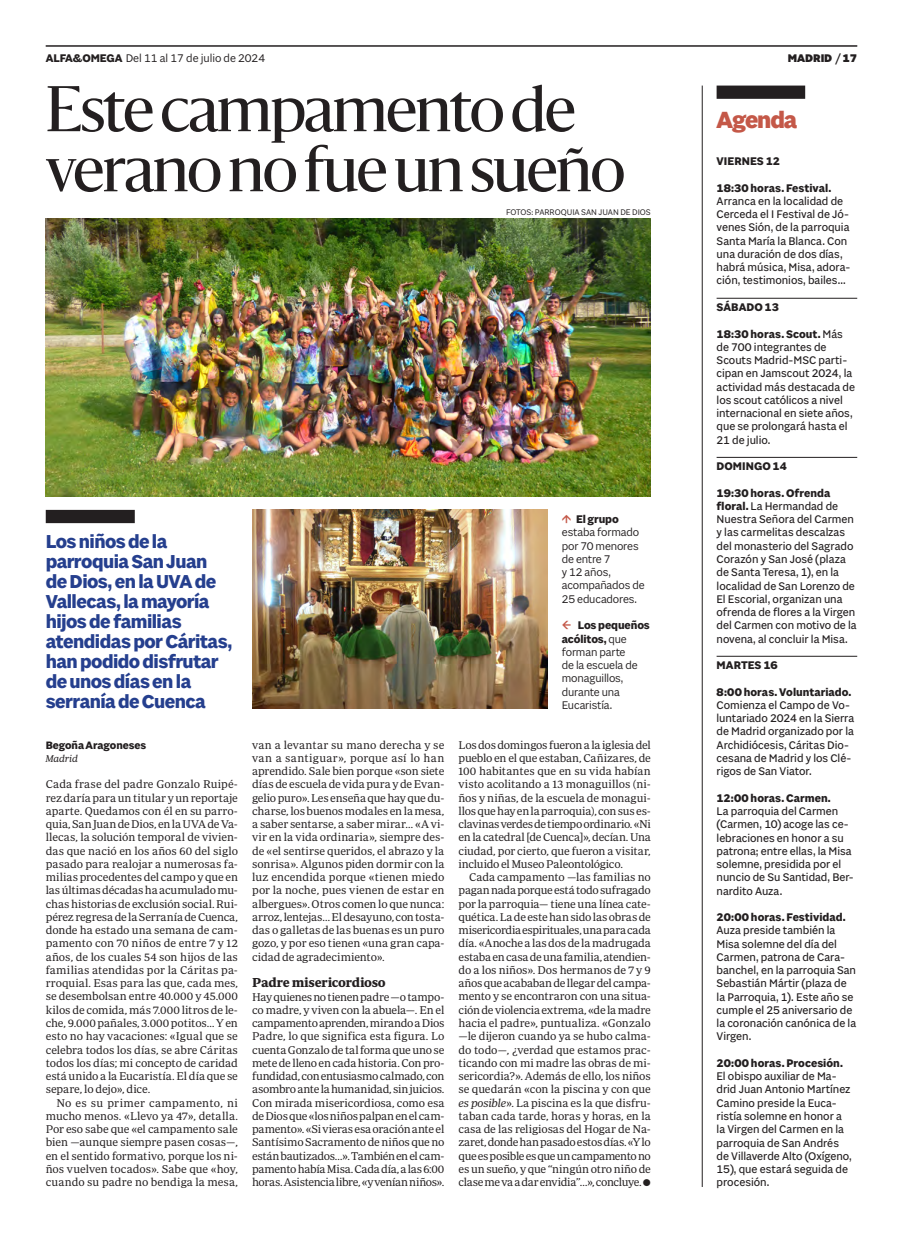
<style>
.page{position:relative;width:903px;height:1234px;background:#fff}
.page>*{position:absolute;margin:0;border:0;box-sizing:border-box;transform-origin:0 0}
.Titulo_C48{font:60px/60px "Sanomat";letter-spacing:-.025em;color:#231f20}
.Agenda{font:800 25px "Sole Sans";letter-spacing:-.045em;color:#c45848}
.Entradilla_C16_azul{font:700 20px/20px "Sole Sans";letter-spacing:-.025em;color:#253f8e}
.LADILLO_TEXTO_gral{font:700 13.25px "Periodico Text";letter-spacing:-.02em;color:#231f20}
.Agenda_acto{font:11.88px/13.2px "Sole Sans";color:#231f20}
.Pie_de_foto{font:11.88px/13.2px "Sole Sans";letter-spacing:-.01em;color:#231f20}
.Agenda_dia{font:700 11.88px "Sole Sans";letter-spacing:.005em;color:#231f20}
.Foliacion{font:11.88px "Sole Sans";letter-spacing:-.005em;color:#231f20}
.Foliacion-2{font:900 11.88px "Sole Sans";letter-spacing:-.005em;color:#231f20}
.Texto_GENERAL_1_parrafo{font:11.5px/13.2px "Periodico Text Lg";letter-spacing:-.02em;color:#231f20;text-align:justify}
.Texto_GENERAL_2_parrafo{font:11.5px/13.2px "Periodico Text Lg";letter-spacing:-.005em;color:#231f20;text-align:justify}
.Firma_propia_cargo{font:700 11.5px "Sole Sans";letter-spacing:-.005em;color:#231f20}
.Firma_propia_lugar{font:italic 300 10px "Periodico Text";color:#231f20}
.Firma_foto{font:8.75px "Sole Sans";color:#231f20}
.s1{font-weight:700}
.s2{font-family:"Periodico Text";font-weight:300;font-style:italic}
</style>
<div class="page">
<hr style="left:46px;top:46px;width:811px;height:1px;background:#231f20">
<hr style="left:702px;top:86px;width:1px;height:1100px;background:#231f20">
<div style="left:716px;top:86px;width:89px;height:13px;background:#231f20"></div>
<hr style="left:716px;top:298px;width:141px;height:1px;background:#231f20">
<hr style="left:716px;top:457px;width:141px;height:1px;background:#231f20">
<hr style="left:716px;top:655px;width:141px;height:1px;background:#231f20">
<img style="left:46px;top:218px;width:605px;height:278px">
<img style="left:252px;top:510px;width:296px;height:198px">
<div style="left:46px;top:510px;width:89px;height:13px;background:#231f20"></div>
<p class="Foliacion" style="left:46px;top:51px;width:221px"><span class="s1">ALFA&amp;OMEGA</span> Del 11 al 17 de julio de 2024</p>
<p class="Foliacion-2" style="left:788px;top:51px;width:71px">MADRID / 17</p>
<p class="Titulo_C48" style="left:46px;top:75px;width:581px">Este campamento de verano no fue un sueño</p>
<p class="Firma_foto" style="left:506px;top:207px;width:146px">FOTOS: PARROQUIA SAN JUAN DE DIOS</p>
<p class="Entradilla_C16_azul" style="left:46px;top:532px;width:188px">Los niños de la parroquia San Juan de Dios, en la UVA de<br>Vallecas, la mayoría hijos de familias atendidas por Cáritas, han podido disfrutar de unos días en la serranía de Cuenca</p>
<p class="Firma_propia_cargo" style="left:46px;top:737px;width:102px">Begoña Aragoneses</p>
<p class="Firma_propia_lugar" style="left:46px;top:752px;width:34px">Madrid</p>
<p class="Texto_GENERAL_1_parrafo" style="left:46px;top:777px;width:194px">Cada frase del padre Gonzalo Ruipé&shy;rez daría para un titular y un reportaje aparte. Quedamos con él en su parro&shy;quia, San Juan de Dios, en la UVA de Va&shy;llecas, la solución temporal de vivien&shy;das que nació en los años 60 del siglo pasado para realojar a numerosas fa&shy;milias procedentes del campo y que en las últimas décadas ha acumulado mu&shy;chas historias de exclusión social. Rui&shy;pérez regresa de la Serranía de Cuenca, donde ha estado una semana de cam&shy;pamento con 70 niños de entre 7 y 12 años, de los cuales 54 son hijos de las familias atendidas por la Cáritas pa&shy;rroquial. Esas para las que, cada mes, se desembolsan entre 40.000 y 45.000 kilos de comida, más 7.000 litros de le&shy;che, 9.000 pañales, 3.000 potitos… Y en esto no hay vacaciones: «Igual que se celebra todos los días, se abre Cáritas todos los días; mi concepto de caridad está unido a la Eucaristía. El día que se separe, lo dejo», dice.</p>
<p class="Texto_GENERAL_2_parrafo" style="left:46px;top:1095px;width:194px;text-indent:11px">No es su primer campamento, ni mucho menos. «Llevo ya 47», detalla.<br>Por eso sabe que «el campamento sale bien —aunque siempre pasen cosas—, en el sentido formativo, porque los ni&shy;ños vuelven tocados». Sabe que «hoy, cuando su padre no bendiga la mesa,</p>
<p class="Texto_GENERAL_2_parrafo" style="left:252px;top:737px;width:194px">van a levantar su mano derecha y se van a santiguar», porque así lo han aprendido. Sale bien porque «son siete días de escuela de vida pura y de Evan&shy;gelio puro». Les enseña que hay que du&shy;charse, los buenos modales en la mesa, a saber sentarse, a saber mirar… «A vi&shy;vir en la vida ordinaria», siempre des&shy;de «el sentirse queridos, el abrazo y la sonrisa». Algunos piden dormir con la luz encendida porque «tienen miedo por la noche, pues vienen de estar en albergues». Otros comen lo que nunca: arroz, lentejas… El desayuno, con tosta&shy;das o galletas de las buenas es un puro gozo, y por eso tienen «una gran capa&shy;cidad de agradecimiento».</p>
<p class="LADILLO_TEXTO_gral" style="left:252px;top:974px;width:135px">Padre misericordioso</p>
<p class="Texto_GENERAL_1_parrafo" style="left:252px;top:989px;width:194px">Hay quienes no tienen padre —o tampo&shy;co madre, y viven con la abuela—. En el campamento aprenden, mirando a Dios Padre, lo que significa esta figura. Lo cuenta Gonzalo de tal forma que uno se mete de lleno en cada historia. Con pro&shy;fundidad, con entusiasmo calmado, con asombro ante la humanidad, sin juicios.<br>Con mirada misericordiosa, como esa de Dios que «los niños palpan en el cam&shy;pamento». «Si vieras esa oración ante el Santísimo Sacramento de niños que no están bautizados…». También en el cam&shy;pamento había Misa. Cada día, a las 6:00 horas. Asistencia libre, «y venían niños».</p>
<p class="Pie_de_foto" style="left:562px;top:513px;width:84px;text-indent:14px"><span class="s1">El grupo </span>estaba formado por 70 menores de entre 7<br>y 12 años, acompañados de<br>25 educadores.</p>
<p class="Pie_de_foto" style="left:562px;top:619px;width:90px;text-indent:16px"><span class="s1">Los pequeños acólitos,</span> que forman parte<br>de la escuela de monaguillos, durante una<br>Eucaristía.</p>
<p class="Texto_GENERAL_1_parrafo" style="left:459px;top:737px;width:194px">Los dos domingos fueron a la iglesia del pueblo en el que estaban, Cañizares, de 100 habitantes que en su vida habían visto acolitando a 13 monaguillos (ni&shy;ños y niñas, de la escuela de monagui&shy;llos que hay en la parroquia), con sus es&shy;clavinas verdes de tiempo ordinario. «Ni en la catedral [de Cuenca]», decían. Una ciudad, por cierto, que fueron a visitar, incluido el Museo Paleontológico.</p>
<p class="Texto_GENERAL_2_parrafo" style="left:459px;top:870px;width:194px;text-indent:11px">Cada campamento —las familias no pagan nada porque está todo sufragado por la parroquia— tiene una línea cate&shy;quética. La de este han sido las obras de misericordia espirituales, una para cada día. «Anoche a las dos de la madrugada estaba en casa de una familia, atendien&shy;do a los niños». Dos hermanos de 7 y 9 años que acababan de llegar del campa&shy;mento y se encontraron con una situa&shy;ción de violencia extrema, «de la madre hacia el padre», puntualiza. «Gonzalo —le dijeron cuando ya se hubo calma&shy;do todo—, ¿verdad que estamos prac&shy;ticando con mi madre las obras de mi&shy;sericordia?». Además de ello, los niños se quedarán «con la piscina y con que <span class="s2">es posible</span>». La piscina es la que disfru&shy;taban cada tarde, horas y horas, en la casa de las religiosas del Hogar de Na&shy;zaret, donde han pasado estos días. «Y lo que es posible es que un campamento no es un sueño, y que “ningún otro niño de clase me va a dar envidia”…», concluye.</p>
<p class="Agenda" style="left:716px;top:105px;width:82px">Agenda</p>
<p class="Agenda_dia" style="left:716px;top:154px;width:65px">VIERNES 12</p>
<p class="Agenda_acto" style="left:716px;top:181px;width:135px"><span class="s1">18:30 horas. Festival.<br></span>Arranca en la localidad de<br>Cerceda el I Festival de Jó&shy;venes Sión, de la parroquia<br>Santa María la Blanca. Con una duración de dos días, habrá música, Misa, adora&shy;ción, testimonios, bailes...</p>
<p class="Agenda_dia" style="left:716px;top:300px;width:64px">SÁBADO 13</p>
<p class="Agenda_acto" style="left:716px;top:327px;width:140px"><span class="s1">18:30 horas. Scout.</span> Más de 700 integrantes de<br>Scouts Madrid-MSC parti&shy;cipan en Jamscout 2024, la actividad más destacada de los scout católicos a nivel internacional en siete años, que se prolongará hasta el<br>21 de julio.</p>
<p class="Agenda_dia" style="left:716px;top:459px;width:72px">DOMINGO 14</p>
<p class="Agenda_acto" style="left:716px;top:486px;width:142px"><span class="s1">19:30 horas. Ofrenda floral.</span> La Hermandad de<br>Nuestra Señora del Carmen y las carmelitas descalzas del monasterio del Sagrado<br>Corazón y San José (plaza de Santa Teresa, 1), en la localidad de San Lorenzo de<br>El Escorial, organizan una ofrenda de flores a la Virgen del Carmen con motivo de la novena, al concluir la Misa.</p>
<p class="Agenda_dia" style="left:716px;top:658px;width:63px">MARTES 16</p>
<p class="Agenda_acto" style="left:716px;top:685px;width:139px"><span class="s1">8:00 horas. Voluntariado.<br></span>Comienza el Campo de Vo&shy;luntariado 2024 en la Sierra de Madrid organizado por la<br>Archidiócesis, Cáritas Dio&shy;cesana de Madrid y los Clé&shy;rigos de San Viator.</p>
<p class="Agenda_acto" style="left:716px;top:791px;width:139px"><span class="s1">12:00 horas. Carmen.<br></span>La parroquia del Carmen (Carmen, 10) acoge las ce&shy;lebraciones en honor a su patrona; entre ellas, la Misa solemne, presidida por el nuncio de Su Santidad, Ber&shy;nardito Auza.</p>
<p class="Agenda_acto" style="left:716px;top:910px;width:141px"><span class="s1">20:00 horas. Festividad.<br></span>Auza preside también la<br>Misa solemne del día del<br>Carmen, patrona de Cara&shy;banchel, en la parroquia San<br>Sebastián Mártir (plaza de la Parroquia, 1). Este año se cumple el 25 aniversario de la coronación canónica de la<br>Virgen.</p>
<p class="Agenda_acto" style="left:716px;top:1056px;width:137px"><span class="s1">20:00 horas. Procesión.<br></span>El obispo auxiliar de Ma&shy;drid Juan Antonio Martínez<br>Camino preside la Euca&shy;ristía solemne en honor a la Virgen del Carmen en la parroquia de San Andrés de Villaverde Alto (Oxígeno,<br>15), que estará seguida de procesión.</p>
</div>
